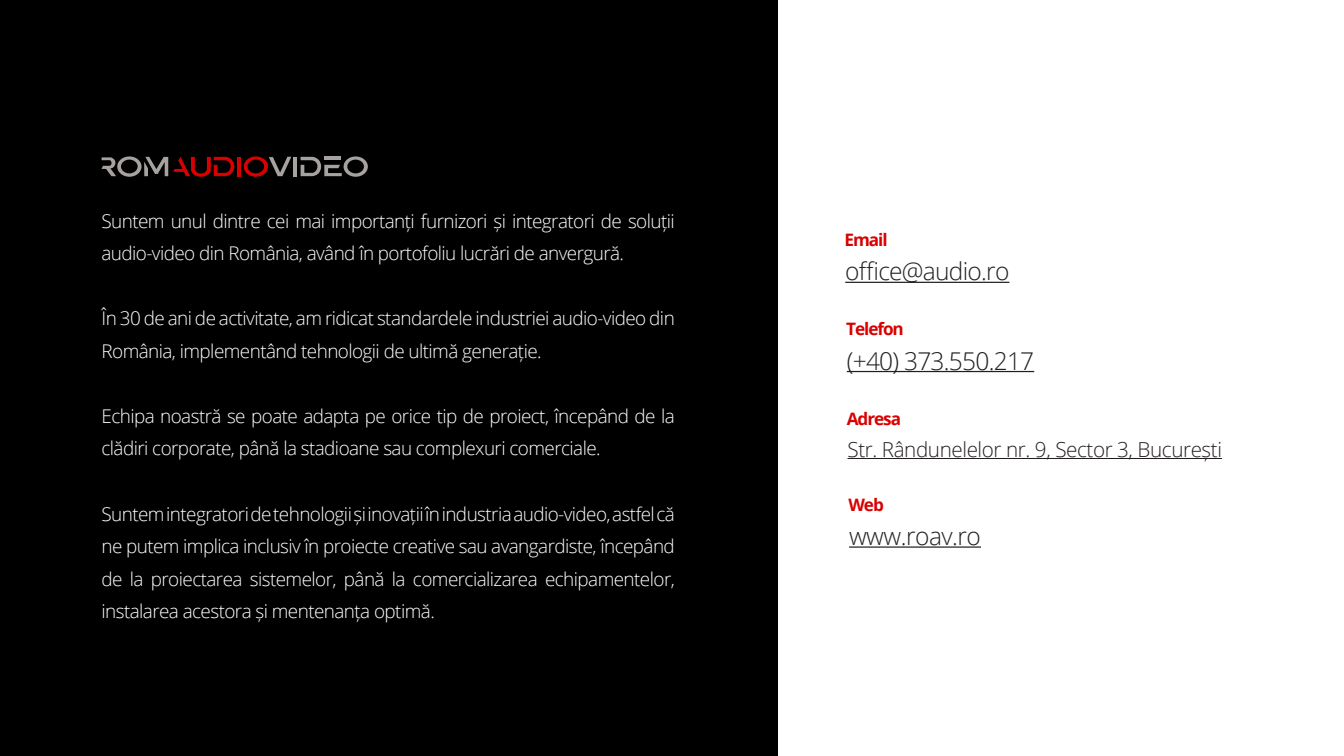
<style>
.page{position:relative;width:1344px;height:756px;background:#fff}
.page>*{position:absolute;margin:0;border:0;box-sizing:border-box;transform-origin:0 0}
.t1{font:300 24.5px "Open Sans";letter-spacing:-.03em;color:#231f20}
.t2{font:300 20.65px "Open Sans";letter-spacing:-.02em;color:#231f20}
.t3{font:300 18.9px/32.5px "Open Sans";letter-spacing:-.03em;color:#fff}
.t4{font:700 17.15px "Open Sans";letter-spacing:-.06em;color:#d90000}
</style>
<div class="page">
<div style="left:0;top:0;width:777px;height:756px;background:#000"></div>
<hr style="left:845px;top:282px;width:164px;height:1px;background:#231f20">
<hr style="left:847px;top:371px;width:187px;height:1px;background:#231f20">
<hr style="left:848px;top:458px;width:374px;height:1px;background:#231f20">
<hr style="left:849px;top:546px;width:132px;height:2px;background:#231f20">
<hr style="left:238px;top:157px;width:3px;height:19px;background:#d90000">
<hr style="left:294px;top:157px;width:3px;height:19px;background:#a7a2a0">
<svg style="left:102px;top:156px;width:133px;height:21px"></svg>
<svg style="left:244px;top:156px;width:47px;height:21px"></svg>
<svg style="left:301px;top:156px;width:67px;height:21px"></svg>
<p class="t3" style="left:101px;top:204px;width:575px">Suntem unul dintre cei mai importanți furnizori și integratori de soluții audio-video din România, având în portofoliu lucrări de anvergură.</p>
<p class="t3" style="left:101px;top:302px;width:575px">În 30 de ani de activitate, am ridicat standardele industriei audio-video din<br>România, implementând tehnologii de ultimă generație.</p>
<p class="t3" style="left:101px;top:399px;width:575px">Echipa noastră se poate adapta pe orice tip de proiect, începând de la clădiri corporate, până la stadioane sau complexuri comerciale.</p>
<p class="t3" style="left:101px;top:497px;width:575px;text-align:justify">Suntem integratori de tehnologii și inovații în industria audio-video, astfel că ne putem implica inclusiv în proiecte creative sau avangardiste, începând de la proiectarea sistemelor, până la comercializarea echipamentelor, instalarea acestora și mentenanța optimă.</p>
<p class="t4" style="left:845px;top:228px;width:45px">Email</p>
<p class="t1" style="left:845px;top:255px;width:166px">office@audio.ro</p>
<p class="t4" style="left:846px;top:316px;width:59px">Telefon</p>
<p class="t1" style="left:847px;top:344px;width:189px">(+40) 373.550.217</p>
<p class="t4" style="left:847px;top:406px;width:56px">Adresa</p>
<p class="t2" style="left:848px;top:435px;width:376px">Str. Rândunelelor nr. 9, Sector 3, București</p>
<p class="t4" style="left:848px;top:493px;width:37px">Web</p>
<p class="t1" style="left:849px;top:520px;width:133px">www.roav.ro</p>
</div>
